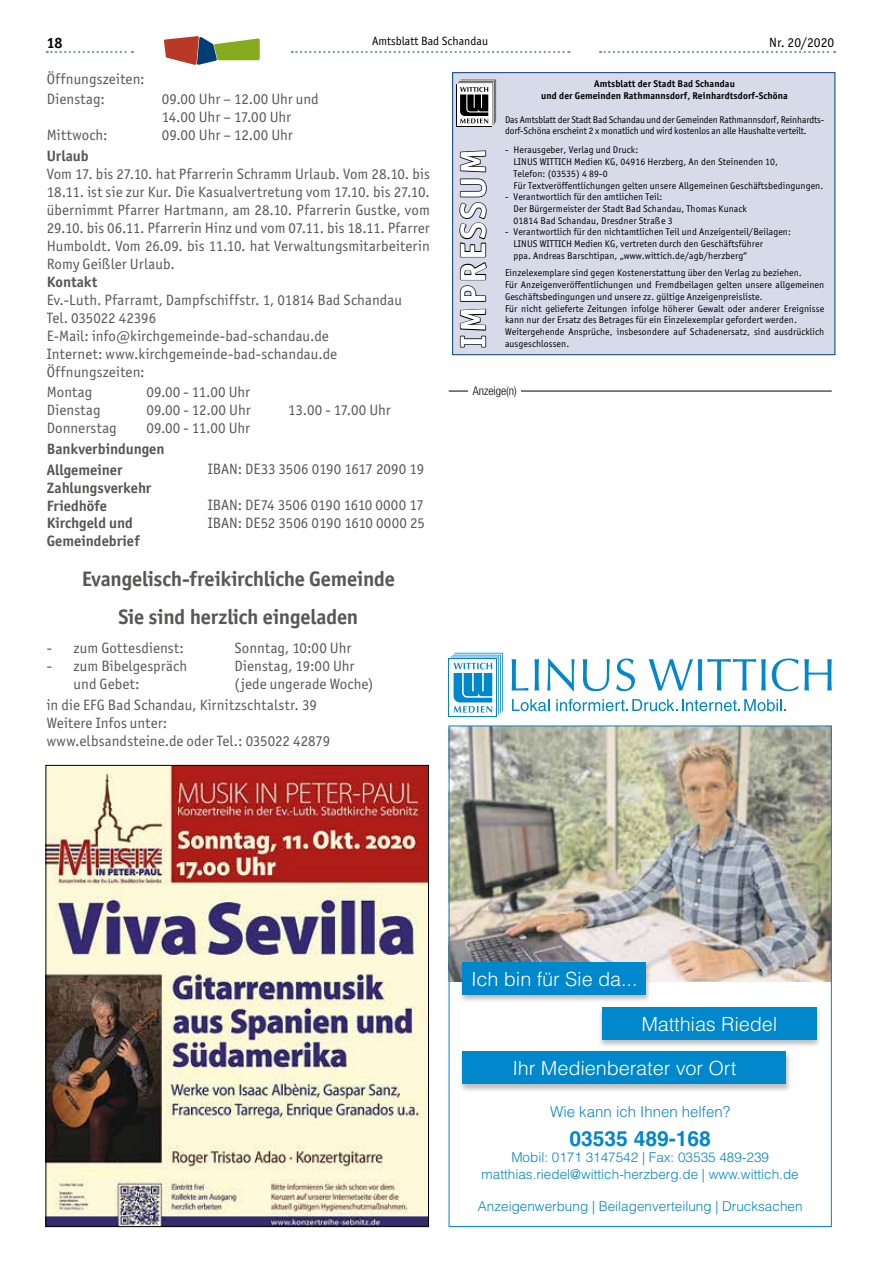
<style>
.page{position:relative;width:881px;height:1263px;background:#fff}
.page>*{position:absolute;margin:0;border:0;box-sizing:border-box;transform-origin:0 0}
.t1{font:700 36px "Officina San ITC";letter-spacing:.08em;color:#fff}
.t2{font:700 21px/38.2px "Officina San ITC";letter-spacing:-.01em;color:#575756;text-align:center}
.t3{font:700 21px "Helvetica LT";color:#0087cc}
.t4{font:300 19.5px "Helvetica LT";color:#fff}
.t5{font:15px/18px "Officina San ITC";letter-spacing:.005em;color:#575756}
.t6{font:700 15px/20.7px "Officina San ITC";color:#575756}
.t7{font:300 15px "Helvetica LT";color:#0087cc}
.t8{font:700 15px "Officina San ITC";color:#000}
.t9{font:300 13.5px/16.2px "Helvetica LT";color:#0087cc;text-align:center}
.t10{font:13.5px "Officina San ITC";color:#000}
.t11{font:12px "Officina San ITC";color:#000}
.t12{font:300 condensed 12px "Helvetica Neue LT";color:#000}
.t13{font:9.75px/11.7px "Officina San ITC";letter-spacing:.01em;color:#000}
.t14{font:9.75px/11.7px "Officina San ITC";letter-spacing:-.01em;color:#000}
.t15{font:700 9.75px/11.7px "Officina San ITC";letter-spacing:.01em;color:#000;text-align:center}
</style>
<div class="page">
<svg style="left:291px;top:51px;width:278px;height:2px"></svg>
<svg style="left:47px;top:51px;width:86px;height:2px"></svg>
<svg style="left:600px;top:51px;width:234px;height:2px"></svg>
<svg style="left:164px;top:36px;width:95px;height:29px"></svg>
<div style="left:452px;top:72px;width:383px;height:283px;background:#d7dae9;border:1px solid #003e75"></div>
<svg style="left:452px;top:150px;width:35px;height:198px"></svg>
<div style="left:456px;top:84px;width:35px;height:42px;background:#000"></div>
<div style="left:457px;top:85px;width:34px;height:41px;background:#fff"></div>
<svg style="left:457px;top:80px;width:39px;height:45px"></svg>
<hr style="left:448px;top:391px;width:383px;height:1px;background:#000">
<div style="left:468px;top:387px;width:53px;height:6px;background:#fff"></div>
<svg style="left:511px;top:659px;width:17px;height:31px"></svg>
<svg style="left:534px;top:659px;width:4px;height:31px"></svg>
<svg style="left:547px;top:658px;width:27px;height:33px"></svg>
<svg style="left:582px;top:659px;width:27px;height:32px"></svg>
<svg style="left:616px;top:658px;width:18px;height:33px"></svg>
<svg style="left:648px;top:659px;width:117px;height:31px"></svg>
<svg style="left:771px;top:658px;width:27px;height:33px"></svg>
<svg style="left:804px;top:659px;width:27px;height:31px"></svg>
<div style="left:448px;top:658px;width:49px;height:59px;background:#0087cc"></div>
<div style="left:449px;top:659px;width:47px;height:57px;background:#fff"></div>
<svg style="left:450px;top:653px;width:52px;height:62px"></svg>
<svg style="left:512px;top:699px;width:37px;height:12px"></svg>
<svg style="left:556px;top:699px;width:229px;height:12px"></svg>
<img style="left:450px;top:727px;width:379px;height:254px">
<div style="left:458px;top:1051px;width:333px;height:42px;background:#000;opacity:.26"></div>
<div style="left:462px;top:1051px;width:324px;height:33px;background:#0087cc"></div>
<div style="left:597px;top:1006px;width:224px;height:42px;background:#000;opacity:.26"></div>
<div style="left:601px;top:1007px;width:215px;height:32px;background:#0087cc"></div>
<div style="left:458px;top:962px;width:193px;height:42px;background:#000;opacity:.26"></div>
<div style="left:462px;top:962px;width:183px;height:33px;background:#0087cc"></div>
<img style="left:48px;top:767px;width:378px;height:458px">
<p class="t8" style="left:47px;top:34px;width:17px">18</p>
<p class="t11" style="left:372px;top:34px;width:117px">Amtsblatt Bad Schandau</p>
<p class="t10" style="left:769px;top:34px;width:66px">Nr. 20/2020</p>
<p class="t5" style="left:47px;top:68px;width:99px;line-height:20.5px">Öffnungszeiten:<br>Dienstag:</p>
<p class="t15" style="left:541px;top:78px;width:248px">Amtsblatt der Stadt Bad Schandau<br>und der Gemeinden Rathmannsdorf, Reinhardtsdorf-Schöna</p>
<p class="t14" style="left:505px;top:113px;width:320px">Das Amtsblatt der Stadt Bad Schandau und der Gemeinden Rathmannsdorf, Reinhardts&shy;dorf-Schöna erscheint 2 x monatlich und wird kostenlos an alle Haushalte verteilt.</p>
<p class="t13" style="left:513px;top:144px;width:311px;text-indent:-9px">- Herausgeber, Verlag und Druck:<br>LINUS WITTICH Medien KG, 04916 Herzberg, An den Steinenden 10,<br>Telefon: (03535) 4 89-0<br>Für Textveröffentlichungen gelten unsere Allgemeinen Geschäftsbedingungen.</p>
<p class="t13" style="left:513px;top:191px;width:235px;text-indent:-9px">- Verantwortlich für den amtlichen Teil:<br>Der Bürgermeister der Stadt Bad Schandau, Thomas Kunack<br>01814 Bad Schandau, Dresdner Straße 3</p>
<p class="t13" style="left:513px;top:226px;width:279px;text-indent:-9px">- Verantwortlich für den nichtamtlichen Teil und Anzeigenteil/Beilagen:<br>LINUS WITTICH Medien KG, vertreten durch den Geschäftsführer<br>ppa. Andreas Barschtipan, „www.wittich.de/agb/herzberg“</p>
<p class="t13" style="left:505px;top:267px;width:320px">Einzelexemplare sind gegen Kostenerstattung über den Verlag zu beziehen.<br>Für Anzeigenveröffentlichungen und Fremdbeilagen gelten unsere allgemeinen Geschäftsbedingungen und unsere zz. gültige Anzeigenpreisliste.<br>Für nicht gelieferte Zeitungen infolge höherer Gewalt oder anderer Ereignisse kann nur der Ersatz des Betrages für ein Einzelexemplar gefordert werden.<br>Weitergehende Ansprüche, insbesondere auf Schadenersatz, sind ausdrücklich</p>
<p class="t5" style="left:162px;top:90px;width:158px;line-height:17.5px">09.00 Uhr – 12.00 Uhr und<br>14.00 Uhr – 17.00 Uhr</p>
<p class="t5" style="left:47px;top:125px;width:62px">Mittwoch:</p>
<p class="t5" style="left:162px;top:125px;width:133px">09.00 Uhr – 12.00 Uhr</p>
<p class="t6" style="left:47px;top:145px;width:43px">Urlaub</p>
<p class="t5" style="left:47px;top:165px;width:384px;text-align:justify">Vom 17. bis 27.10. hat Pfarrerin Schramm Urlaub. Vom 28.10. bis 18.11. ist sie zur Kur. Die Kasualvertretung vom 17.10. bis 27.10. übernimmt Pfarrer Hartmann, am 28.10. Pfarrerin Gustke, vom 29.10. bis 06.11. Pfarrerin Hinz und vom 07.11. bis 18.11. Pfarrer Humboldt. Vom 26.09. bis 11.10. hat Verwaltungsmitarbeiterin Romy Geißler Urlaub.</p>
<p class="t6" style="left:47px;top:271px;width:52px">Kontakt</p>
<p class="t5" style="left:47px;top:291px;width:356px">Ev.-Luth. Pfarramt, Dampfschiffstr. 1, 01814 Bad Schandau Tel. 035022 42396<br>E-Mail: info@kirchgemeinde-bad-schandau.de<br>Internet: www.kirchgemeinde-bad-schandau.de Öffnungszeiten:</p>
<p class="t5" style="left:47px;top:383px;width:47px">Montag</p>
<p class="t5" style="left:146px;top:383px;width:105px">09.00 - 11.00 Uhr</p>
<p class="t5" style="left:47px;top:401px;width:55px">Dienstag</p>
<p class="t5" style="left:146px;top:401px;width:106px">09.00 - 12.00 Uhr</p>
<p class="t5" style="left:288px;top:401px;width:104px">13.00 - 17.00 Uhr</p>
<p class="t5" style="left:47px;top:418px;width:71px">Donnerstag</p>
<p class="t5" style="left:146px;top:418px;width:105px">09.00 - 11.00 Uhr</p>
<p class="t6" style="left:47px;top:438px;width:119px">Bankverbindungen<br>Allgemeiner</p>
<p class="t6" style="left:47px;top:477px;width:106px">Zahlungsverkehr</p>
<h1 class="t1" style="left:450px;top:348px;width:201px;rotate:-90deg">IMPRESSUM</h1>
<p class="t13" style="left:505px;top:337px;width:66px">ausgeschlossen.</p>
<p class="t12" style="left:473px;top:384px;width:45px">Anzeige(n)</p>
<p class="t5" style="left:207px;top:460px;width:218px">IBAN: DE33 3506 0190 1617 2090 19</p>
<p class="t6" style="left:47px;top:495px;width:62px">Friedhöfe</p>
<p class="t5" style="left:207px;top:496px;width:217px">IBAN: DE74 3506 0190 1610 0000 17</p>
<p class="t6" style="left:47px;top:514px;width:94px;line-height:18px">Kirchgeld und<br>Gemeindebrief</p>
<p class="t5" style="left:207px;top:514px;width:219px">IBAN: DE52 3506 0190 1610 0000 25</p>
<h2 class="t2" style="left:82px;top:560px;width:314px">Evangelisch-freikirchliche Gemeinde<br>Sie sind herzlich eingeladen</h2>
<p class="t5" style="left:47px;top:639px;width:139px">- zum Gottesdienst:</p>
<p class="t5" style="left:234px;top:639px;width:118px">Sonntag, 10:00 Uhr</p>
<p class="t5" style="left:47px;top:657px;width:142px">- zum Bibelgespräch</p>
<p class="t5" style="left:234px;top:657px;width:121px">Dienstag, 19:00 Uhr</p>
<p class="t5" style="left:74px;top:674px;width:67px">und Gebet:</p>
<p class="t5" style="left:47px;top:673px;width:328px;line-height:21.3px;text-indent:188px">(jede ungerade Woche) in die EFG Bad Schandau, Kirnitzschtalstr. 39</p>
<p class="t5" style="left:47px;top:714px;width:285px">Weitere Infos unter:<br>www.elbsandsteine.de oder Tel.: 035022 42879</p>
<h3 class="t4" style="left:471px;top:967px;width:168px">Ich bin für Sie da...</h3>
<h3 class="t4" style="left:641px;top:1012px;width:138px">Matthias Riedel</h3>
<h3 class="t4" style="left:512px;top:1056px;width:226px">Ihr Medienberater vor Ort</h3>
<p class="t7" style="left:550px;top:1102px;width:182px">Wie kann ich Ihnen helfen?</p>
<h2 class="t3" style="left:569px;top:1126px;width:143px">03535 489-168</h2>
<p class="t9" style="left:481px;top:1149px;width:318px">Mobil: 0171 3147542 | Fax: 03535 489-239 matthias.riedel@wittich-herzberg.de | www.wittich.de</p>
<p class="t9" style="left:477px;top:1198px;width:326px">Anzeigenwerbung | Beilagenverteilung | Drucksachen</p>
</div>
